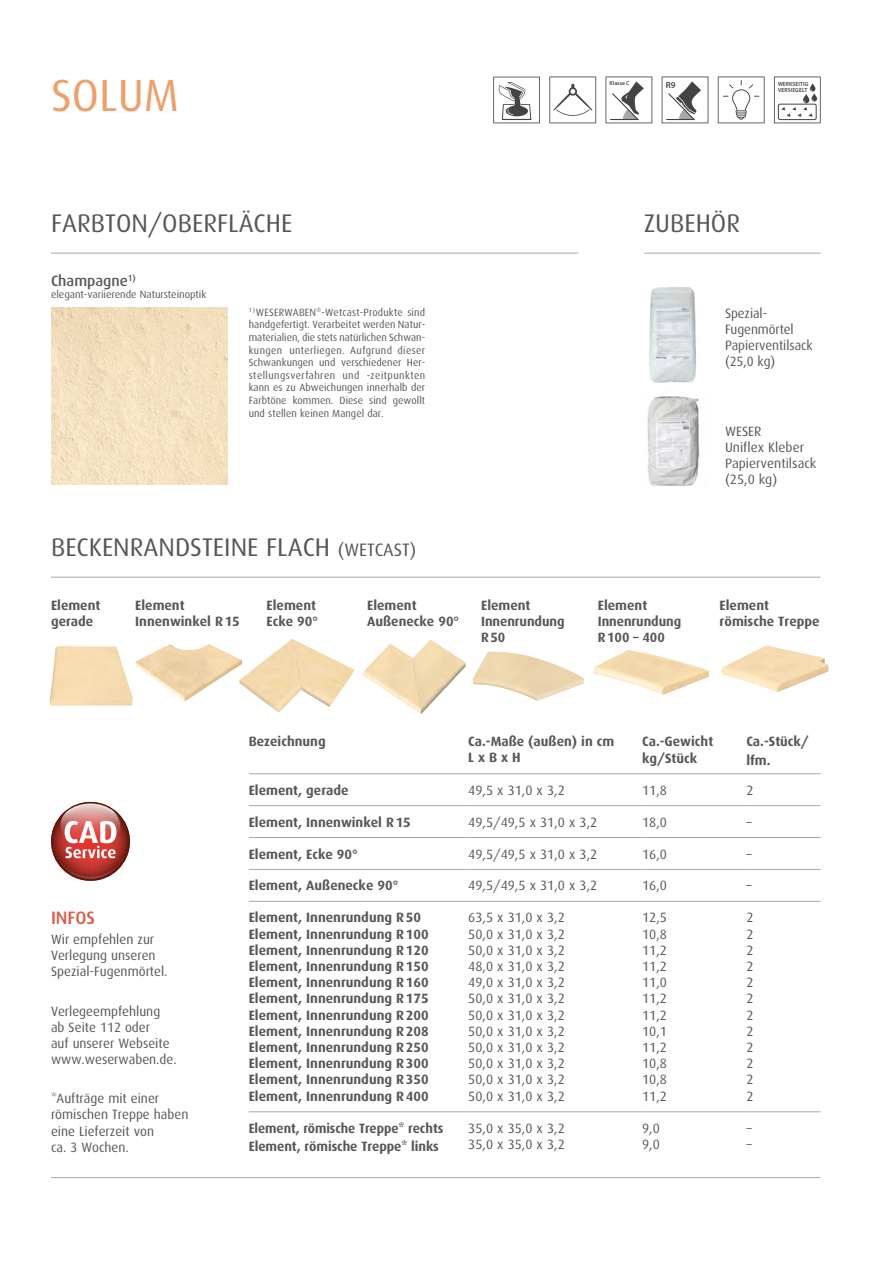
<style>
.page{position:relative;width:893px;height:1263px;background:#fff}
.page>*{position:absolute;margin:0;border:0;box-sizing:border-box;transform-origin:0 0}
.t1{font:45px "Dax";color:#eda06d}
.t2{font:25.5px "Dax";color:#575756}
.t3{font:500 18px "Dax";color:#dc5c42}
.t4{font:500 15px "Dax";color:#575756}
.t5{font:13.5px/16.2px "Dax";color:#575756}
.t6{font:700 13.5px/16.2px "Dax";color:#575756}
.t7{font:700 13.5px/18.3px "Dax";color:#575756;scale:.96 1}
.t8{font:10.5px/12.6px "Dax";letter-spacing:.005em;color:#575756;text-align:justify}
.t9{font:600 8.85px "Myriad Pro";color:#424343}
.t10{font:600 6px/6px "Myriad Pro";letter-spacing:.02em;color:#424343;scale:.93 1}
.t11{font:600 5.85px "Myriad Pro";color:#424343}
.s1{font-size:18px}
</style>
<div class="page">
<hr style="left:249px;top:773px;width:218px;height:1px;background:#a8a8a8">
<hr style="left:467px;top:773px;width:174px;height:1px;background:#a8a8a8">
<hr style="left:641px;top:773px;width:104px;height:1px;background:#a8a8a8">
<hr style="left:745px;top:773px;width:76px;height:1px;background:#a8a8a8">
<hr style="left:249px;top:805px;width:218px;height:1px;background:#a8a8a8">
<hr style="left:467px;top:805px;width:174px;height:1px;background:#a8a8a8">
<hr style="left:641px;top:805px;width:104px;height:1px;background:#a8a8a8">
<hr style="left:745px;top:805px;width:76px;height:1px;background:#a8a8a8">
<hr style="left:249px;top:837px;width:218px;height:1px;background:#a8a8a8">
<hr style="left:467px;top:837px;width:174px;height:1px;background:#a8a8a8">
<hr style="left:641px;top:837px;width:104px;height:1px;background:#a8a8a8">
<hr style="left:745px;top:837px;width:76px;height:1px;background:#a8a8a8">
<hr style="left:249px;top:869px;width:218px;height:1px;background:#a8a8a8">
<hr style="left:467px;top:869px;width:174px;height:1px;background:#a8a8a8">
<hr style="left:641px;top:869px;width:104px;height:1px;background:#a8a8a8">
<hr style="left:745px;top:869px;width:76px;height:1px;background:#a8a8a8">
<hr style="left:249px;top:901px;width:218px;height:1px;background:#a8a8a8">
<hr style="left:467px;top:901px;width:174px;height:1px;background:#a8a8a8">
<hr style="left:641px;top:901px;width:104px;height:1px;background:#a8a8a8">
<hr style="left:745px;top:901px;width:76px;height:1px;background:#a8a8a8">
<hr style="left:249px;top:1111px;width:218px;height:1px;background:#a8a8a8">
<hr style="left:467px;top:1111px;width:174px;height:1px;background:#a8a8a8">
<hr style="left:641px;top:1111px;width:104px;height:1px;background:#a8a8a8">
<hr style="left:745px;top:1111px;width:76px;height:1px;background:#a8a8a8">
<hr style="left:51px;top:577px;width:770px;height:1px;background:#a8a8a8">
<hr style="left:51px;top:1177px;width:770px;height:1px;background:#a8a8a8">
<hr style="left:51px;top:253px;width:527px;height:1px;background:#a8a8a8">
<hr style="left:644px;top:253px;width:177px;height:1px;background:#a8a8a8">
<img style="left:649px;top:287px;width:47px;height:96px">
<img style="left:646px;top:396px;width:54px;height:90px">
<img style="left:51px;top:308px;width:176px;height:176px">
<img style="left:49px;top:646px;width:84px;height:60px">
<img style="left:135px;top:644px;width:99px;height:58px">
<img style="left:593px;top:650px;width:116px;height:45px">
<img style="left:721px;top:646px;width:107px;height:46px">
<img style="left:234px;top:639px;width:120px;height:74px">
<img style="left:363px;top:639px;width:103px;height:75px">
<img style="left:472px;top:651px;width:112px;height:50px">
<svg style="left:51px;top:802px;width:79px;height:79px"></svg>
<svg style="left:774px;top:77px;width:47px;height:46px"></svg>
<svg style="left:605px;top:77px;width:47px;height:46px"></svg>
<svg style="left:549px;top:77px;width:47px;height:46px"></svg>
<svg style="left:493px;top:77px;width:47px;height:46px"></svg>
<svg style="left:718px;top:77px;width:47px;height:46px"></svg>
<svg style="left:662px;top:77px;width:46px;height:46px"></svg>
<h1 class="t1" style="left:51px;top:71px;width:130px">SOLUM</h1>
<h2 class="t2" style="left:51px;top:209px;width:243px">FARBTON/OBERFLÄCHE</h2>
<p class="t4" style="left:51px;top:272px;width:86px">Champagne<sup>1)</sup></p>
<p class="t8" style="left:51px;top:289px;width:157px">elegant-variierende Natursteinoptik</p>
<p class="t8" style="left:249px;top:306px;width:178px"><sup>1</sup> <sup>)</sup>WESERWABEN<sup>®</sup>-Wetcast-Produkte sind handgefertigt. Verarbeitet werden Natur&shy;materialien, die stets natürlichen Schwan&shy;kungen unterliegen. Aufgrund dieser Schwankungen und verschiedener Her&shy;stellungsverfahren und -zeitpunkten kann es zu Abweichungen innerhalb der Farbtöne kommen. Diese sind gewollt und stellen keinen Mangel dar.</p>
<h2 class="t2" style="left:51px;top:533px;width:367px">BECKENRANDSTEINE FLACH <span class="s1">(WETCAST)</span></h2>
<p class="t11" style="left:610px;top:80px;width:21px">Klasse C</p>
<p class="t9" style="left:666px;top:79px;width:11px">R9</p>
<p class="t10" style="left:778px;top:80px;width:34px">WERKSEITIG<br>VERSIEGELT</p>
<h2 class="t2" style="left:644px;top:209px;width:97px">ZUBEHÖR</h2>
<p class="t5" style="left:725px;top:305px;width:89px">Spezial-<br>Fugenmörtel<br>Papierventilsack (25,0 kg)</p>
<p class="t5" style="left:725px;top:423px;width:93px">WESER<br>Uniflex Kleber<br>Papierventilsack (25,0 kg)</p>
<p class="t6" style="left:481px;top:597px;width:85px">Element<br>Innenrundung<br>R50</p>
<p class="t6" style="left:267px;top:597px;width:53px">Element<br>Ecke 90°</p>
<p class="t6" style="left:367px;top:597px;width:94px">Element<br>Außenecke 90°</p>
<p class="t6" style="left:51px;top:597px;width:51px">Element gerade</p>
<p class="t6" style="left:135px;top:597px;width:106px">Element<br>Innenwinkel R15</p>
<p class="t6" style="left:720px;top:597px;width:102px">Element römische Treppe</p>
<p class="t6" style="left:598px;top:597px;width:85px">Element<br>Innenrundung<br>R100 – 400</p>
<h3 class="t3" style="left:51px;top:908px;width:46px">INFOS</h3>
<p class="t5" style="left:51px;top:931px;width:118px">Wir empfehlen zur<br>Verlegung unseren<br>Spezial-Fugenmörtel.</p>
<p class="t5" style="left:51px;top:1003px;width:127px">Verlegeempfehlung ab Seite 112 oder<br>auf unserer Webseite www.weserwaben.de.</p>
<p class="t5" style="left:51px;top:1090px;width:139px">*Aufträge mit einer römischen Treppe haben eine Lieferzeit von<br>ca. 3 Wochen.</p>
<p class="t6" style="left:249px;top:733px;width:78px">Bezeichnung</p>
<p class="t6" style="left:468px;top:733px;width:148px">Ca.-Maße (außen) in cm<br>L x B x H</p>
<p class="t6" style="left:642px;top:733px;width:73px;line-height:16.6px">Ca.-Gewicht kg/Stück</p>
<p class="t6" style="left:746px;top:731px;width:64px;line-height:19.5px">Ca.-Stück/ lfm.</p>
<p class="t6" style="left:249px;top:782px;width:101px">Element, gerade</p>
<p class="t5" style="left:468px;top:782px;width:98px">49,5 x 31,0 x 3,2</p>
<p class="t5" style="left:642px;top:782px;width:26px">11,8</p>
<p class="t5" style="left:746px;top:782px;width:9px">2</p>
<p class="t6" style="left:249px;top:814px;width:164px">Element, Innenwinkel R15</p>
<p class="t5" style="left:468px;top:814px;width:131px">49,5/49,5 x 31,0 x 3,2</p>
<p class="t5" style="left:642px;top:814px;width:26px">18,0</p>
<p class="t5" style="left:746px;top:814px;width:7px">–</p>
<p class="t6" style="left:249px;top:846px;width:110px">Element, Ecke 90°</p>
<p class="t5" style="left:468px;top:846px;width:131px">49,5/49,5 x 31,0 x 3,2</p>
<p class="t5" style="left:642px;top:846px;width:26px">16,0</p>
<p class="t5" style="left:746px;top:846px;width:7px">–</p>
<p class="t6" style="left:249px;top:878px;width:151px">Element, Außenecke 90°</p>
<p class="t5" style="left:468px;top:878px;width:131px">49,5/49,5 x 31,0 x 3,2</p>
<p class="t5" style="left:642px;top:878px;width:26px">16,0</p>
<p class="t5" style="left:746px;top:878px;width:7px">–</p>
<p class="t6" style="left:249px;top:910px;width:181px">Element, Innenrundung R50<br>Element, Innenrundung R100<br>Element, Innenrundung R120<br>Element, Innenrundung R150<br>Element, Innenrundung R160<br>Element, Innenrundung R175<br>Element, Innenrundung R200<br>Element, Innenrundung R208<br>Element, Innenrundung R250<br>Element, Innenrundung R300<br>Element, Innenrundung R350<br>Element, Innenrundung R400</p>
<p class="t5" style="left:468px;top:910px;width:98px;text-align:justify">63,5 x 31,0 x 3,2<br>50,0 x 31,0 x 3,2<br>50,0 x 31,0 x 3,2<br>48,0 x 31,0 x 3,2<br>49,0 x 31,0 x 3,2<br>50,0 x 31,0 x 3,2<br>50,0 x 31,0 x 3,2<br>50,0 x 31,0 x 3,2<br>50,0 x 31,0 x 3,2<br>50,0 x 31,0 x 3,2<br>50,0 x 31,0 x 3,2<br>50,0 x 31,0 x 3,2</p>
<p class="t5" style="left:642px;top:910px;width:26px;text-align:justify">12,5<br>10,8<br>11,2<br>11,2<br>11,0<br>11,2<br>11,2<br>10,1<br>11,2<br>10,8<br>10,8<br>11,2</p>
<p class="t5" style="left:746px;top:910px;width:9px;text-align:justify">2<br>2<br>2<br>2<br>2<br>2<br>2<br>2<br>2<br>2<br>2<br>2</p>
<p class="t7" style="left:249px;top:1119px;width:204px">Element, römische Treppe* rechts<br>Element, römische Treppe* links</p>
<p class="t5" style="left:468px;top:1120px;width:98px">35,0 x 35,0 x 3,2<br>35,0 x 35,0 x 3,2</p>
<p class="t5" style="left:642px;top:1120px;width:19px">9,0<br>9,0</p>
<p class="t5" style="left:746px;top:1120px;width:7px">– –</p>
</div>
